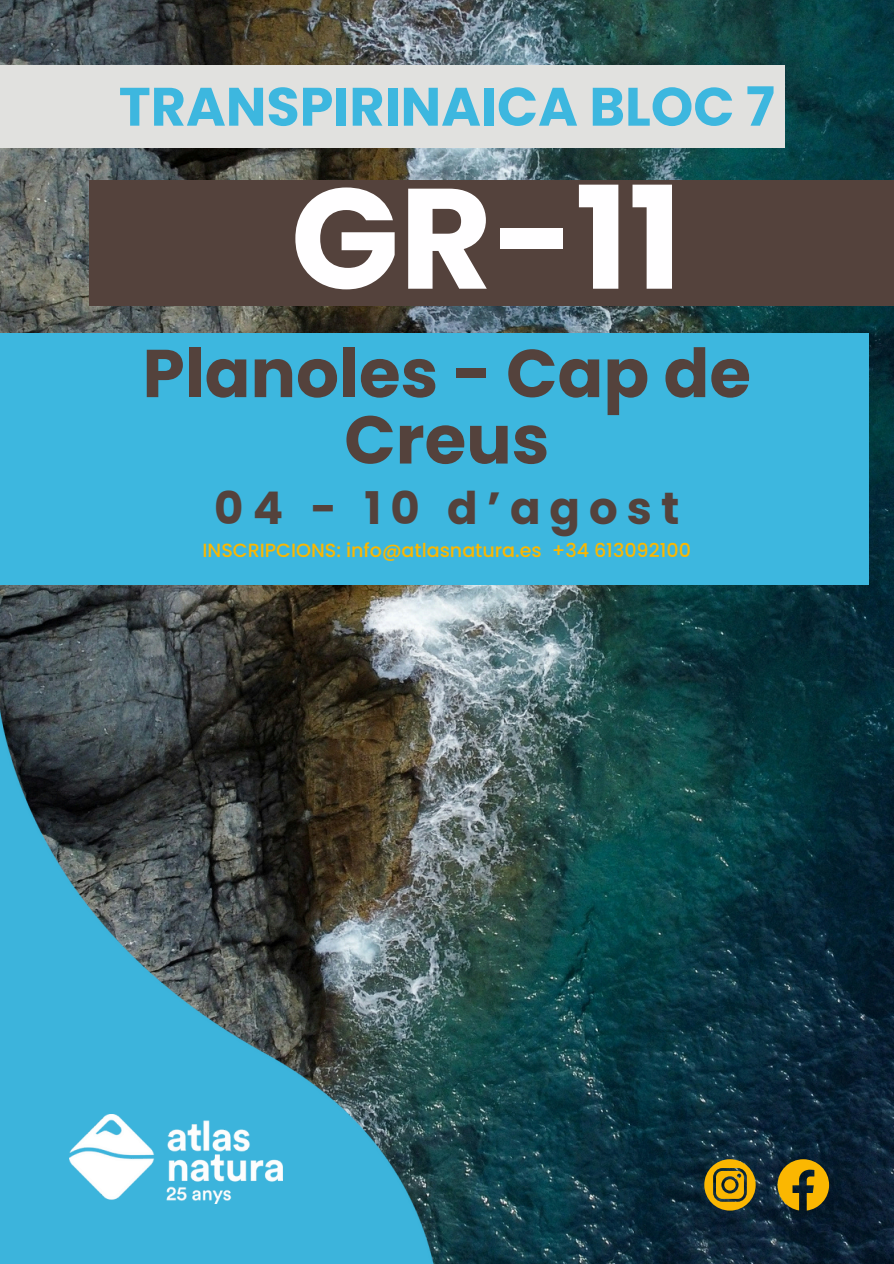
<style>
.page{position:relative;width:894px;height:1264px;background:#fff}
.page>*{position:absolute;margin:0;border:0;box-sizing:border-box;transform-origin:0 0}
.t1{font:700 142.5px "Poppins";color:#fffeff}
.t2{font:700 67.5px/66.3px "Poppins";color:#54423c;text-align:center}
.t3{font:700 54px "Poppins";color:#3db7df}
.t4{font:700 45px "Poppins";letter-spacing:.2em;color:#54423c}
.t5{font:500 19.05px "Poppins";color:#fbb701}
</style>
<div class="page">
<img style="left:0;top:0;width:893px;height:1263px">
<img style="left:0;top:662px;width:453px;height:601px">
<img style="left:70px;top:1114px;width:212px;height:89px">
<div style="left:90px;top:180px;width:803px;height:126px;background:#54423c"></div>
<svg style="left:777px;top:1159px;width:51px;height:51px;background:#a07e12"></svg>
<svg style="left:704px;top:1159px;width:51px;height:51px;background:#a08017"></svg>
<div style="left:0;top:65px;width:784px;height:83px;background:#e1e1df"></div>
<div style="left:0;top:333px;width:867px;height:252px;background:#3db7df"></div>
<p class="t3" style="left:119px;top:69px;width:657px">TRANSPIRINAICA BLOC 7</p>
<h4 class="t1" style="left:290px;top:139px;width:393px">GR-11</h4>
<h1 class="t2" style="left:142px;top:340px;width:609px">Planoles - Cap de<br>Creus</h1>
<h3 class="t4" style="left:214px;top:477px;width:466px">04 - 10 d’agost</h3>
<h2 class="t5" style="left:202px;top:537px;width:489px">INSCRIPCIONS: info@atlasnatura.es +34 613092100</h2>
</div>
